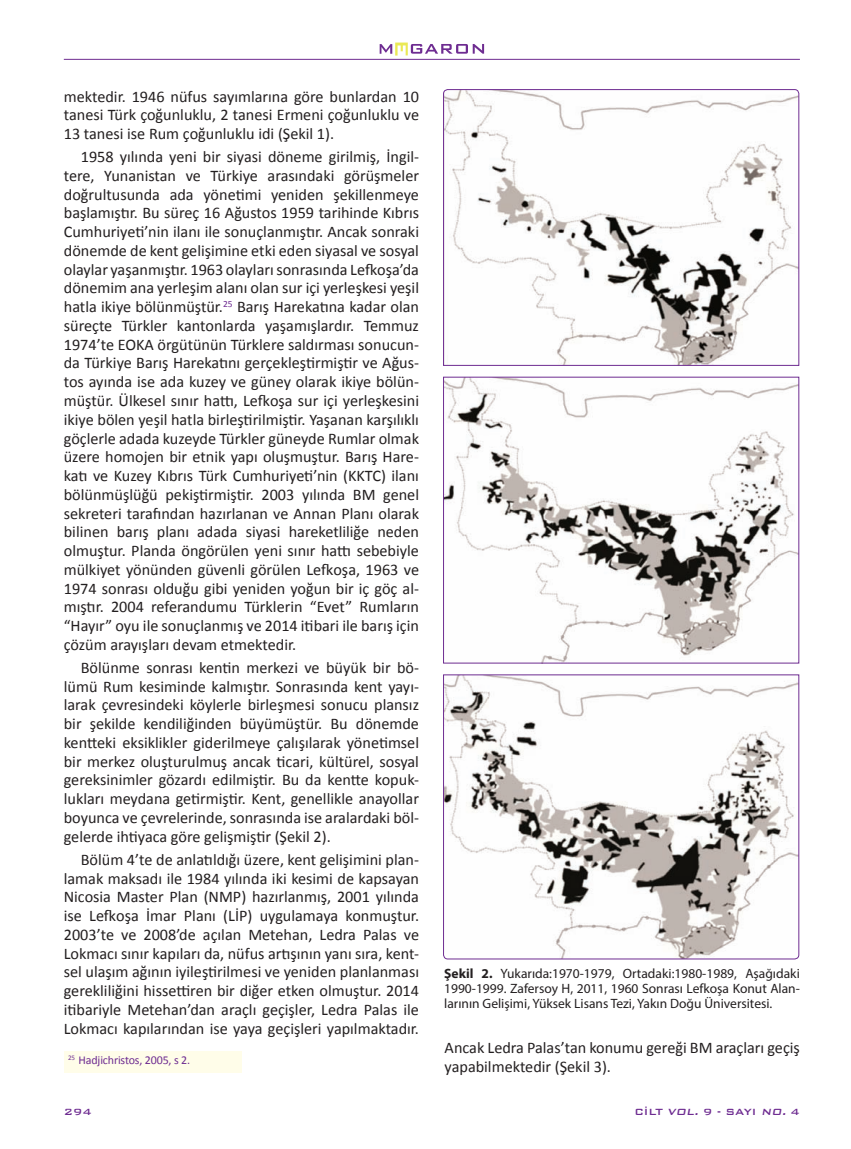
<style>
.page{position:relative;width:851px;height:1149px;background:#fff}
.page>*{position:absolute;margin:0;border:0;box-sizing:border-box;transform-origin:0 0}
.t1{font:16.2px/18.8px "Calibri";color:#231f20;text-align:justify}
.t2{font:13.5px/15px "Myriad Pro";color:#231f20;text-align:justify}
.t3{font:12px "Calibri";letter-spacing:-.015em;color:#6e2c91}
.t4{font:500 12px "Bank Gothic BT";color:#6e2c91}
.s1{font-weight:700}
.s2{font-style:italic}
</style>
<div class="page">
<svg style="left:379px;top:43px;width:105px;height:13px"></svg>
<hr style="left:64px;top:59px;width:735px;height:1px;background:#6e2c91">
<svg style="left:443px;top:89px;width:356px;height:277px"></svg>
<img style="left:445px;top:379px;width:351px;height:282px">
<svg style="left:443px;top:674px;width:356px;height:285px"></svg>
<div style="left:64px;top:1050px;width:177px;height:21px;background:#fffde9"></div>
<p class="t1" style="left:64px;top:86px;width:357px">mektedir. 1946 nüfus sayımlarına göre bunlardan 10 tanesi Türk çoğunluklu, 2 tanesi Ermeni çoğunluklu ve 13 tanesi ise Rum çoğunluklu idi (Şekil 1).</p>
<p class="t1" style="left:64px;top:146px;width:357px;text-indent:17px">1958 yılında yeni bir siyasi döneme girilmiş, İngil&shy;tere, Yunanistan ve Türkiye arasındaki görüşmeler doğrultusunda ada yönetimi yeniden şekillenmeye başlamıştır. Bu süreç 16 Ağustos 1959 tarihinde Kıbrıs Cumhuriyeti’nin ilanı ile sonuçlanmıştır. Ancak sonraki dönemde de kent gelişimine etki eden siyasal ve sosyal olaylar yaşanmıştır. 1963 olayları sonrasında Lefkoşa’da dönemim ana yerleşim alanı olan sur içi yerleşkesi yeşil hatla ikiye bölünmüştür.<sup>25</sup> Barış Harekatına kadar olan süreçte Türkler kantonlarda yaşamışlardır. Temmuz 1974’te EOKA örgütünün Türklere saldırması sonucun&shy;da Türkiye Barış Harekatını gerçekleştirmiştir ve Ağus&shy;tos ayında ise ada kuzey ve güney olarak ikiye bölün&shy;müştür. Ülkesel sınır hattı, Lefkoşa sur içi yerleşkesini ikiye bölen yeşil hatla birleştirilmiştir. Yaşanan karşılıklı göçlerle adada kuzeyde Türkler güneyde Rumlar olmak üzere homojen bir etnik yapı oluşmuştur. Barış Hare&shy;katı ve Kuzey Kıbrıs Türk Cumhuriyeti’nin (KKTC) ilanı bölünmüşlüğü pekiştirmiştir. 2003 yılında BM genel sekreteri tarafından hazırlanan ve Annan Planı olarak bilinen barış planı adada siyasi hareketliliğe neden olmuştur. Planda öngörülen yeni sınır hattı sebebiyle mülkiyet yönünden güvenli görülen Lefkoşa, 1963 ve 1974 sonrası olduğu gibi yeniden yoğun bir iç göç al&shy;mıştır. 2004 referandumu Türklerin “Evet” Rumların “Hayır” oyu ile sonuçlanmış ve 2014 itibari ile barış için çözüm arayışları devam etmektedir.</p>
<p class="t1" style="left:64px;top:657px;width:357px;text-indent:17px">Bölünme sonrası kentin merkezi ve büyük bir bö&shy;lümü Rum kesiminde kalmıştır. Sonrasında kent yayı&shy;larak çevresindeki köylerle birleşmesi sonucu plansız bir şekilde kendiliğinden büyümüştür. Bu dönemde kentteki eksiklikler giderilmeye çalışılarak yönetimsel bir merkez oluşturulmuş ancak ticari, kültürel, sosyal gereksinimler gözardı edilmiştir. Bu da kentte kopuk&shy;lukları meydana getirmiştir. Kent, genellikle anayollar boyunca ve çevrelerinde, sonrasında ise aralardaki böl&shy;gelerde ihtiyaca göre gelişmiştir (Şekil 2).</p>
<p class="t1" style="left:64px;top:849px;width:357px;text-indent:17px">Bölüm 4’te de anlatıldığı üzere, kent gelişimini plan&shy;lamak maksadı ile 1984 yılında iki kesimi de kapsayan Nicosia Master Plan (NMP) hazırlanmış, 2001 yılında ise Lefkoşa İmar Planı (LİP) uygulamaya konmuştur.<br>2003’te ve 2008’de açılan Metehan, Ledra Palas ve Lokmacı sınır kapıları da, nüfus artışının yanı sıra, kent&shy;sel ulaşım ağının iyileştirilmesi ve yeniden planlanması gerekliliğini hissettiren bir diğer etken olmuştur. 2014 itibariyle Metehan’dan araçlı geçişler, Ledra Palas ile Lokmacı kapılarından ise yaya geçişleri yapılmaktadır.</p>
<p class="t3" style="left:68px;top:1052px;width:123px"><sup>25</sup> Hadjichristos, 2005, s 2.</p>
<p class="t4" style="left:64px;top:1104px;width:29px">294</p>
<p class="t2" style="left:444px;top:965px;width:357px"><span class="s1">Şekil 2.</span> Yukarıda:1970-1979, Ortadaki:1980-1989, Aşağıdaki 1990-1999. Zafersoy H, 2011, 1960 Sonrası Lefkoşa Konut Alan&shy;larının Gelişimi, Yüksek Lisans Tezi, Yakın Doğu Üniversitesi.</p>
<p class="t1" style="left:444px;top:1036px;width:357px;line-height:19.4px">Ancak Ledra Palas’tan konumu gereği BM araçları geçiş yapabilmektedir (Şekil 3).</p>
<p class="t4" style="left:634px;top:1104px;width:167px">CİLT <span class="s2">VOL.</span> 9 - SAYI <span class="s2">NO.</span> 4</p>
</div>
